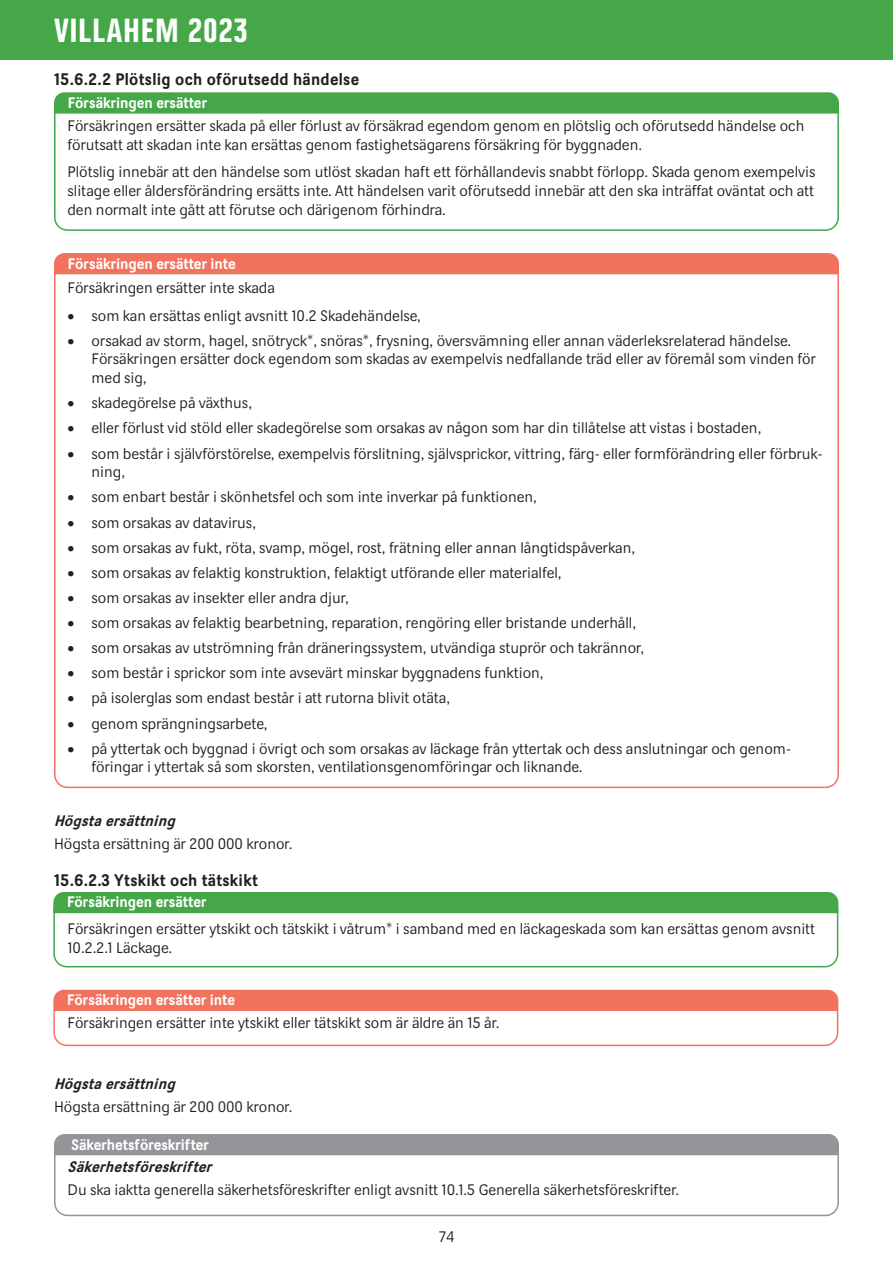
<style>
.page{position:relative;width:893px;height:1263px;background:#fff}
.page>*{position:absolute;margin:0;border:0;box-sizing:border-box;transform-origin:0 0}
.t1{font:33px "Dina Headline";letter-spacing:.02em;color:#fff}
.Villkor_rubrik_4{font:700 16.5px "Dina";letter-spacing:.02em;color:#231f20}
.Villkor_punkter_1{font:15px/18.8px "Dina";color:#231f20}
.t2{font:700 15px "Dina";color:#fff}
.Villkor_rubrik_5{font:italic 700 15px "Dina";color:#231f20}
</style>
<div class="page">
<div style="left:0;top:0;width:893px;height:60px;background:#45a748"></div>
<div style="left:54px;top:253px;width:785px;height:21px;background:#f2725e"></div>
<div style="left:54px;top:96px;width:785px;height:135px;border:2px solid #45a748;border-radius:13px"></div>
<svg style="left:54px;top:92px;width:785px;height:22px;background:#4baa4e"></svg>
<div style="left:53px;top:896px;width:785px;height:71px;border:2px solid #45a748;border-radius:13px"></div>
<div style="left:53px;top:892px;width:785px;height:21px;background:#45a748"></div>
<div style="left:53px;top:1000px;width:785px;height:46px;border:2px solid #f2725e;border-radius:13px"></div>
<div style="left:53px;top:990px;width:785px;height:21px;background:#f2725e"></div>
<div style="left:54px;top:1138px;width:785px;height:78px;border:2px solid #939598;border-radius:13px"></div>
<div style="left:54px;top:1134px;width:785px;height:21px;background:#939598"></div>
<h1 class="t1" style="left:54px;top:12px;width:195px">VILLAHEM 2023</h1>
<p class="Villkor_rubrik_4" style="left:54px;top:69px;width:307px">15.6.2.2 Plötslig och oförutsedd händelse</p>
<p class="Villkor_punkter_1" style="left:68px;top:117px;width:738px">Försäkringen ersätter skada på eller förlust av försäkrad egendom genom en plötslig och oförutsedd händelse och förutsatt att skadan inte kan ersättas genom fastighetsägarens försäkring för byggnaden.</p>
<p class="Villkor_punkter_1" style="left:68px;top:163px;width:749px;text-align:justify">Plötslig innebär att den händelse som utlöst skadan haft ett förhållandevis snabbt förlopp. Skada genom exempelvis slitage eller åldersförändring ersätts inte. Att händelsen varit oförutsedd innebär att den ska inträffat oväntat och att den normalt inte gått att förutse och därigenom förhindra.</p>
<p class="t2" style="left:68px;top:94px;width:141px">Försäkringen ersätter</p>
<p class="t2" style="left:68px;top:254px;width:170px">Försäkringen ersätter inte</p>
<p class="Villkor_punkter_1" style="left:68px;top:279px;width:209px">Försäkringen ersätter inte skada</p>
<p class="Villkor_punkter_1" style="left:68px;top:306px;width:355px">• som kan ersättas enligt avsnitt 10.2 Skadehändelse,</p>
<p class="Villkor_punkter_1" style="left:92px;top:331px;width:726px;text-indent:-24px">• orsakad av storm, hagel, snötryck*, snöras*, frysning, översvämning eller annan väderleksrelaterad händelse.<br>Försäkringen ersätter dock egendom som skadas av exempelvis nedfallande träd eller av föremål som vinden för med sig,</p>
<p class="Villkor_punkter_1" style="left:68px;top:394px;width:186px">• skadegörelse på växthus,</p>
<p class="Villkor_punkter_1" style="left:68px;top:419px;width:695px">• eller förlust vid stöld eller skadegörelse som orsakas av någon som har din tillåtelse att vistas i bostaden,</p>
<p class="Villkor_punkter_1" style="left:92px;top:444px;width:732px;text-indent:-24px">• som består i självförstörelse, exempelvis förslitning, självsprickor, vittring, färg- eller formförändring eller förbruk&shy;ning,</p>
<p class="Villkor_punkter_1" style="left:68px;top:488px;width:471px">• som enbart består i skönhetsfel och som inte inverkar på funktionen,</p>
<p class="Villkor_punkter_1" style="left:68px;top:513px;width:190px">• som orsakas av datavirus,</p>
<p class="Villkor_punkter_1" style="left:68px;top:538px;width:569px">• som orsakas av fukt, röta, svamp, mögel, rost, frätning eller annan långtidspåverkan,</p>
<p class="Villkor_punkter_1" style="left:68px;top:563px;width:496px">• som orsakas av felaktig konstruktion, felaktigt utförande eller materialfel,</p>
<p class="Villkor_punkter_1" style="left:68px;top:588px;width:283px">• som orsakas av insekter eller andra djur,</p>
<p class="Villkor_punkter_1" style="left:68px;top:613px;width:570px">• som orsakas av felaktig bearbetning, reparation, rengöring eller bristande underhåll,</p>
<p class="Villkor_punkter_1" style="left:68px;top:638px;width:578px">• som orsakas av utströmning från dräneringssystem, utvändiga stuprör och takrännor,</p>
<p class="Villkor_punkter_1" style="left:68px;top:664px;width:478px">• som består i sprickor som inte avsevärt minskar byggnadens funktion,</p>
<p class="Villkor_punkter_1" style="left:68px;top:689px;width:384px">• på isolerglas som endast består i att rutorna blivit otäta,</p>
<p class="Villkor_punkter_1" style="left:68px;top:714px;width:202px">• genom sprängningsarbete,</p>
<p class="Villkor_punkter_1" style="left:92px;top:739px;width:701px;text-indent:-24px">• på yttertak och byggnad i övrigt och som orsakas av läckage från yttertak och dess anslutningar och genom&shy;föringar i yttertak så som skorsten, ventilationsgenomföringar och liknande.</p>
<p class="Villkor_rubrik_5" style="left:54px;top:812px;width:127px">Högstaersättning</p>
<p class="Villkor_punkter_1" style="left:54px;top:834px;width:240px">Högsta ersättning är 200 000 kronor.</p>
<p class="Villkor_rubrik_4" style="left:54px;top:870px;width:205px">15.6.2.3 Ytskikt och tätskikt</p>
<p class="Villkor_punkter_1" style="left:68px;top:919px;width:749px">Försäkringen ersätter ytskikt och tätskikt i våtrum* i samband med en läckageskada som kan ersättas genom avsnitt<br>10.2.2.1 Läckage.</p>
<p class="t2" style="left:67px;top:893px;width:141px">Försäkringen ersätter</p>
<p class="t2" style="left:67px;top:991px;width:170px">Försäkringen ersätter inte</p>
<p class="Villkor_punkter_1" style="left:68px;top:1014px;width:434px">Försäkringen ersätter inte ytskikt eller tätskikt som är äldre än 15 år.</p>
<p class="Villkor_rubrik_5" style="left:54px;top:1074px;width:127px">Högstaersättning</p>
<p class="Villkor_punkter_1" style="left:54px;top:1097px;width:240px">Högsta ersättning är 200 000 kronor.</p>
<p class="t2" style="left:71px;top:1135px;width:139px">Säkerhetsföreskrifter</p>
<p class="Villkor_rubrik_5" style="left:68px;top:1158px;width:150px">Säkerhetsföreskrifter</p>
<p class="Villkor_punkter_1" style="left:68px;top:1181px;width:613px">Du ska iaktta generella säkerhetsföreskrifter enligt avsnitt 10.1.5 Generella säkerhetsföreskrifter.</p>
<p class="Villkor_punkter_1" style="left:439px;top:1227px;width:17px">74</p>
</div>
